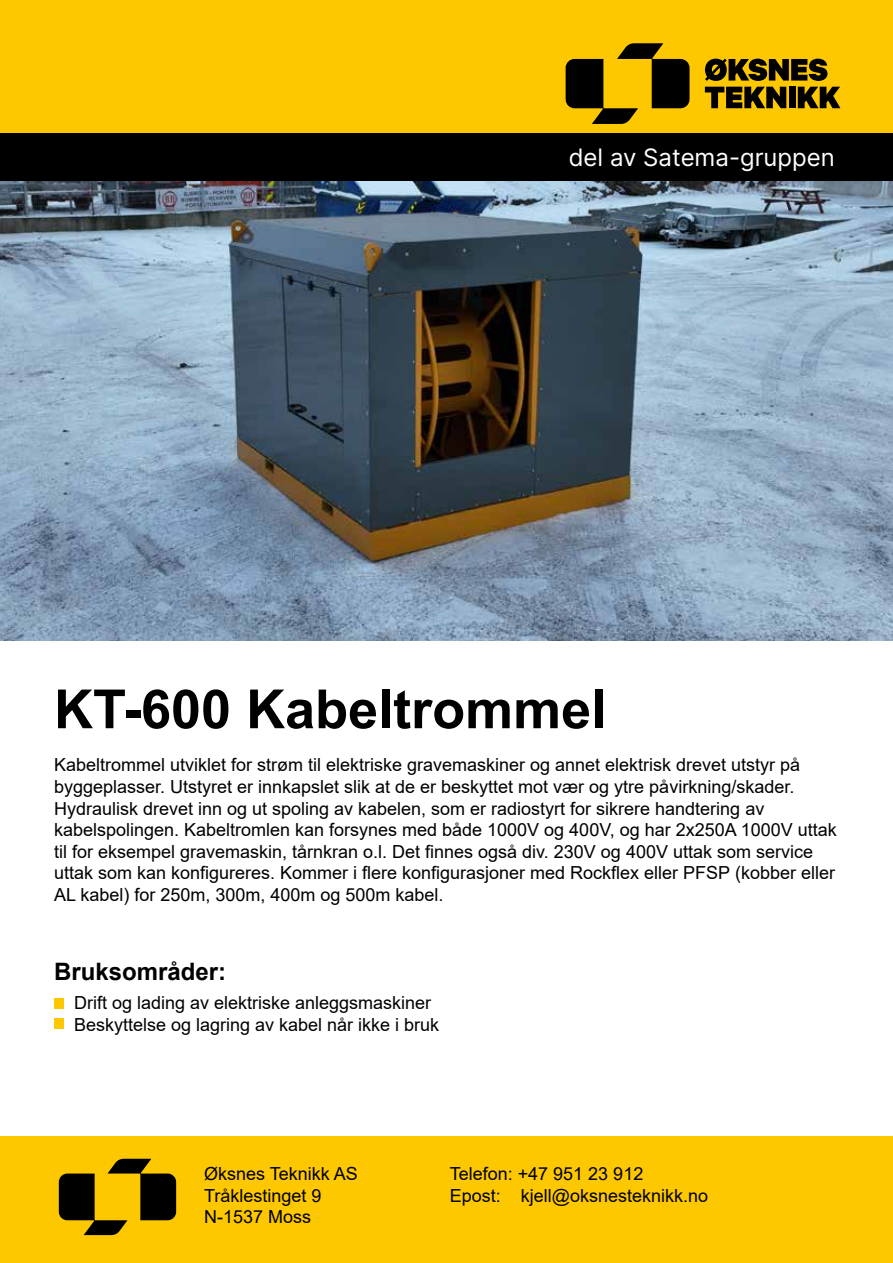
<style>
.page{position:relative;width:893px;height:1263px;background:#fff}
.page>*{position:absolute;margin:0;border:0;box-sizing:border-box;transform-origin:0 0}
.t1{font:700 54px "Arial";color:#000}
.t2{font:24px "Inter";color:#fff}
.t3{font:700 24px "Arial";color:#000}
.t4{font:18px/21.6px "Arial";color:#000}
</style>
<div class="page">
<img style="left:0;top:0;width:893px;height:640px">
<div style="left:0;top:1136px;width:893px;height:127px;background:#fec800"></div>
<svg style="left:54px;top:998px;width:10px;height:10px"></svg>
<svg style="left:54px;top:1018px;width:10px;height:10px"></svg>
<svg style="left:566px;top:43px;width:123px;height:81px;background:#856900"></svg>
<svg style="left:705px;top:59px;width:122px;height:22px;background:#483900"></svg>
<svg style="left:705px;top:87px;width:81px;height:21px;background:#513f00"></svg>
<div style="left:789px;top:87px;width:6px;height:21px;background:#000"></div>
<svg style="left:798px;top:87px;width:42px;height:21px"></svg>
<svg style="left:59px;top:1159px;width:117px;height:76px;background:#856800"></svg>
<h2 class="t2" style="left:569px;top:143px;width:268px">del av Satema-gruppen</h2>
<h1 class="t1" style="left:54px;top:688px;width:554px">KT-600 Kabeltrommel</h1>
<p class="t4" style="left:54px;top:756px;width:784px">Kabeltrommel utviklet for strøm til elektriske gravemaskiner og annet elektrisk drevet utstyr på byggeplasser. Utstyret er innkapslet slik at de er beskyttet mot vær og ytre påvirkning/skader.<br>Hydraulisk drevet inn og ut spoling av kabelen, som er radiostyrt for sikrere handtering av kabelspolingen. Kabeltromlen kan forsynes med både 1000V og 400V, og har 2x250A 1000V uttak til for eksempel gravemaskin, tårnkran o.l. Det finnes også div. 230V og 400V uttak som service uttak som kan konfigureres. Kommer i flere konfigurasjoner med Rockflex eller PFSP (kobber eller AL kabel) for 250m, 300m, 400m og 500m kabel.</p>
<h2 class="t3" style="left:54px;top:962px;width:174px">Bruksområder:</h2>
<p class="t4" style="left:74px;top:993px;width:367px">Drift og lading av elektriske anleggsmaskiner<br>Beskyttelse og lagring av kabel når ikke i bruk</p>
<p class="t4" style="left:204px;top:1163px;width:155px">Øksnes Teknikk AS<br>Tråklestinget 9<br>N-1537 Moss</p>
<p class="t4" style="left:450px;top:1163px;width:260px">Telefon: +47 951 23 912<br>Epost: kjell@oksnesteknikk.no</p>
</div>
